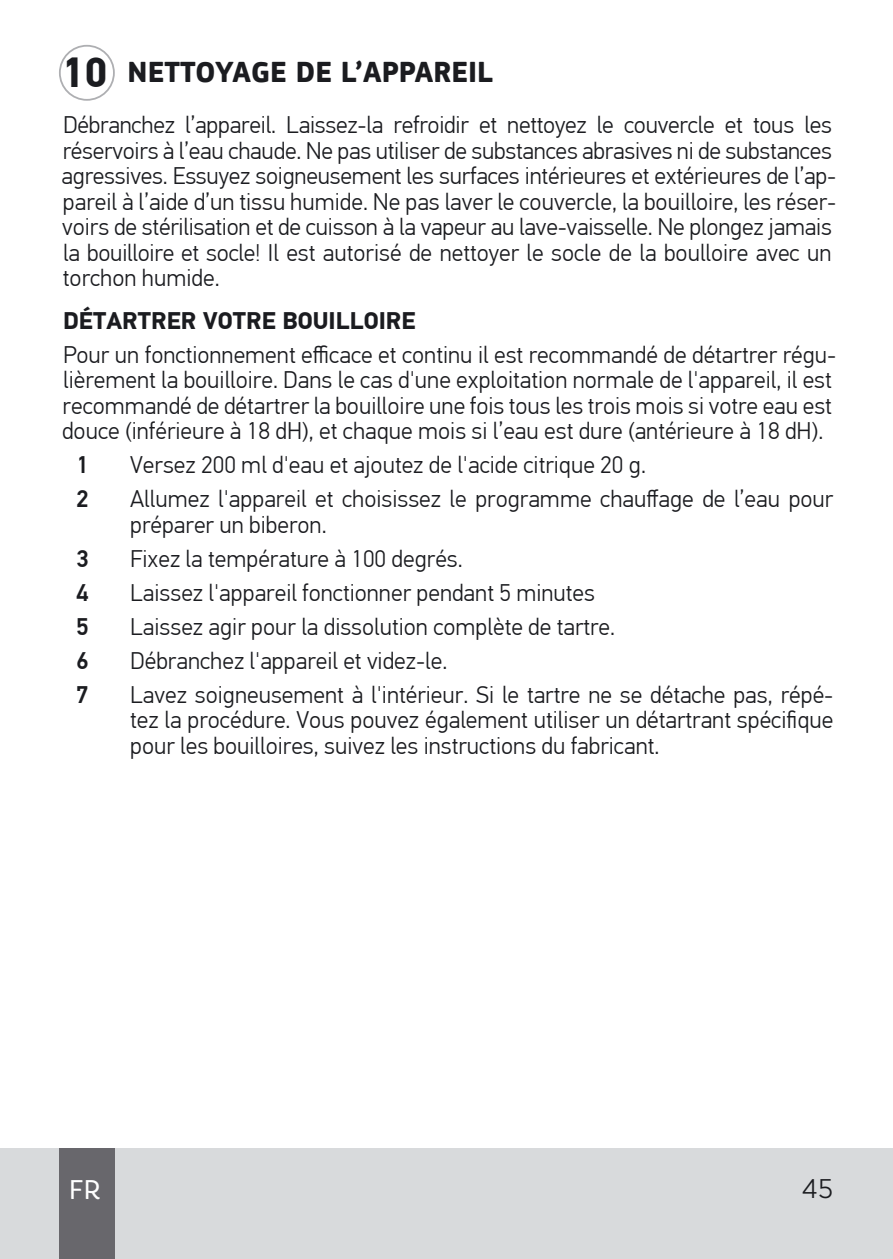
<style>
.page{position:relative;width:893px;height:1259px;background:#fff}
.page>*{position:absolute;margin:0;border:0;box-sizing:border-box;transform-origin:0 0}
.t1{font:700 42px "PF Din Text Pro";color:#1b1c20}
.t2{font:700 30px "PF Square Sans Pro";color:#1b1c20}
.t3{font:27px "Core Rhino";color:#fff}
.t4{font:300 27px "Core Sans A35";color:#1b1c20}
.t5{font:300 24px/25.5px "PF Din Text Pro";color:#1b1c20}
.t6{font:700 24px "PF Din Text Pro";color:#1b1c20}
.t7{font:500 24px "PF Din Text Pro";color:#1b1c20}
</style>
<div class="page">
<div style="left:0;top:1148px;width:893px;height:111px;background:#d8dadc"></div>
<div style="left:60px;top:1148px;width:55px;height:111px;background:#68676c"></div>
<div style="left:59px;top:45px;width:56px;height:56px;border:2px solid #aeafb2;border-radius:50%"></div>
<h1 class="t1" style="left:61px;top:47px;width:48px">10</h1>
<p class="t2" style="left:128px;top:54px;width:367px">NETTOYAGE DE L’APPAREIL</p>
<p class="t5" style="left:61px;top:112px;width:776px">Débranchez l’appareil. Laissez-la refroidir et nettoyez le couvercle et tous les réservoirs à l’eau chaude. Ne pas utiliser de substances abrasives ni de substances agressives. Essuyez soigneusement les surfaces intérieures et extérieures de l’ap&shy;pareil à l’aide d’un tissu humide. Ne pas laver le couvercle, la bouilloire, les réser&shy;voirs de stérilisation et de cuisson à la vapeur au lave-vaisselle. Ne plongez jamais la bouilloire et socle! Il est autorisé de nettoyer le socle de la boulloire avec un torchon humide.</p>
<p class="t6" style="left:63px;top:306px;width:354px">DÉTARTRER VOTRE BOUILLOIRE</p>
<p class="t5" style="left:62px;top:342px;width:776px">Pour un fonctionnement efficace et continu il est recommandé de détartrer régu&shy;lièrement la bouilloire. Dans le cas d'une exploitation normale de l'appareil, il est recommandé de détartrer la bouilloire une fois tous les trois mois si votre eau est douce (inférieure à 18 dH), et chaque mois si l’eau est dure (antérieure à 18 dH).</p>
<p class="t7" style="left:76px;top:450px;width:14px">1</p>
<p class="t5" style="left:130px;top:452px;width:517px">Versez 200 ml d'eau et ajoutez de l'acide citrique 20 g.</p>
<p class="t7" style="left:76px;top:484px;width:14px">2</p>
<p class="t5" style="left:130px;top:486px;width:705px">Allumez l'appareil et choisissez le programme chauffage de l’eau pour préparer un biberon.</p>
<p class="t7" style="left:76px;top:544px;width:14px">3</p>
<p class="t5" style="left:130px;top:546px;width:334px">Fixez la température à 100 degrés.</p>
<p class="t7" style="left:76px;top:578px;width:14px">4</p>
<p class="t5" style="left:130px;top:580px;width:466px">Laissez l'appareil fonctionner pendant 5 minutes</p>
<p class="t7" style="left:76px;top:612px;width:14px">5</p>
<p class="t5" style="left:130px;top:614px;width:487px">Laissez agir pour la dissolution complète de tartre.</p>
<p class="t7" style="left:76px;top:646px;width:14px">6</p>
<p class="t5" style="left:130px;top:648px;width:319px">Débranchez l'appareil et videz-le.</p>
<p class="t7" style="left:76px;top:680px;width:14px">7</p>
<p class="t5" style="left:130px;top:682px;width:705px;text-align:justify">Lavez soigneusement à l'intérieur. Si le tartre ne se détache pas, répé&shy;tez la procédure. Vous pouvez également utiliser un détartrant spécifique pour les bouilloires, suivez les instructions du fabricant.</p>
<p class="t3" style="left:69px;top:1172px;width:34px">FR</p>
<p class="t4" style="left:802px;top:1171px;width:33px">45</p>
</div>
